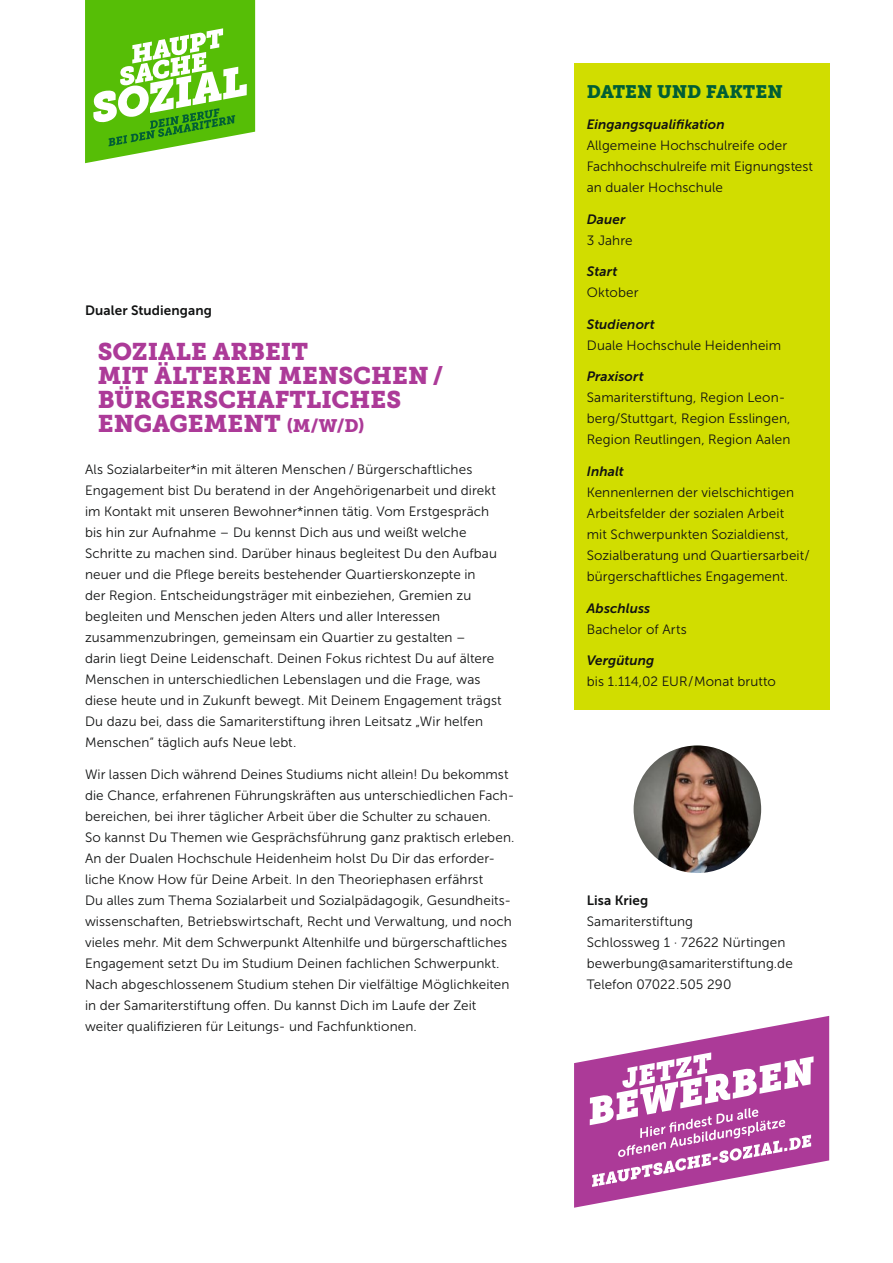
<style>
.page{position:relative;width:893px;height:1263px;background:#fff}
.page>*{position:absolute;margin:0;border:0;box-sizing:border-box;transform-origin:0 0}
.t1{font:24px/24px "Museo Slab 900";color:#ac3a98}
.t2{font:18px "Museo Slab 900";color:#005e35}
.t3{font:13.5px/21px "Museo Sans 300";letter-spacing:.005em;color:#111212}
.t4{font:italic 13.5px "Museo Sans 700";letter-spacing:.005em;color:#111212}
.t5{font:13.5px "Museo Sans 700";letter-spacing:.01em;color:#111212}
.s1{font-size:18px}
</style>
<div class="page">
<svg style="left:574px;top:1016px;width:255px;height:192px"></svg>
<svg style="left:590px;top:1052px;width:223px;height:135px"></svg>
<div style="left:574px;top:64px;width:255px;height:646px;background:#d1dd00"></div>
<svg style="left:85px;top:0;width:170px;height:163px"></svg>
<img style="left:634px;top:745px;width:127px;height:128px;border-radius:64px">
<p class="t5" style="left:85px;top:303px;width:129px">Dualer Studiengang</p>
<h1 class="t1" style="left:98px;top:340px;width:347px">SOZIALE ARBEIT<br>MIT ÄLTEREN MENSCHEN /<br>BÜRGERSCHAFTLICHES<br>ENGAGEMENT <span class="s1">(M/W/D)</span></h1>
<p class="t3" style="left:85px;top:459px;width:418px">Als Sozialarbeiter*in mit älteren Menschen / Bürgerschaftliches Engagement bist Du beratend in der Angehörigenarbeit und direkt im Kontakt mit unseren Bewohner*innen tätig. Vom Erstgespräch bis hin zur Aufnahme – Du kennst Dich aus und weißt welche Schritte zu machen sind. Darüber hinaus begleitest Du den Aufbau neuer und die Pflege bereits bestehender Quartierskonzepte in<br>der Region. Entscheidungsträger mit einbeziehen, Gremien zu begleiten und Menschen jeden Alters und aller Interessen zusammenzubringen, gemeinsam ein Quartier zu gestalten –<br>darin liegt Deine Leidenschaft. Deinen Fokus richtest Du auf ältere Menschen in unterschiedlichen Lebenslagen und die Frage, was diese heute und in Zukunft bewegt. Mit Deinem Engagement trägst Du dazu bei, dass die Samariterstiftung ihren Leitsatz „Wir helfen Menschen“ täglich aufs Neue lebt.</p>
<p class="t3" style="left:85px;top:764px;width:431px">Wir lassen Dich während Deines Studiums nicht allein! Du bekommst die Chance, erfahrenen Führungskräften aus unterschiedlichen Fach&shy;bereichen, bei ihrer täglicher Arbeit über die Schulter zu schauen.<br>So kannst Du Themen wie Gesprächsführung ganz praktisch erleben.<br>An der Dualen Hochschule Heidenheim holst Du Dir das erforder&shy;liche Know How für Deine Arbeit. In den Theoriephasen erfährst<br>Du alles zum Thema Sozialarbeit und Sozialpädagogik, Gesundheits&shy;wissenschaften, Betriebswirtschaft, Recht und Verwaltung, und noch vieles mehr. Mit dem Schwerpunkt Altenhilfe und bürgerschaftliches Engagement setzt Du im Studium Deinen fachlichen Schwerpunkt.<br>Nach abgeschlossenem Studium stehen Dir vielfältige Möglichkeiten in der Samariterstiftung offen. Du kannst Dich im Laufe der Zeit weiter qualifizieren für Leitungs- und Fachfunktionen.</p>
<h2 class="t2" style="left:587px;top:81px;width:14px">DATEN</h2>
<h2 class="t2" style="left:657px;top:81px;width:100px">UND FAKTEN</h2>
<p class="t4" style="left:587px;top:117px;width:139px">Eingangsqualifikation</p>
<p class="t3" style="left:587px;top:135px;width:228px">Allgemeine Hochschulreife oder<br>Fachhochschulreife mit Eignungstest an dualer Hochschule</p>
<p class="t4" style="left:587px;top:212px;width:40px">Dauer</p>
<p class="t3" style="left:587px;top:230px;width:47px">3 Jahre</p>
<p class="t4" style="left:587px;top:264px;width:32px">Start</p>
<p class="t3" style="left:587px;top:282px;width:53px">Oktober</p>
<p class="t4" style="left:587px;top:317px;width:69px">Studienort</p>
<p class="t3" style="left:587px;top:335px;width:196px">Duale Hochschule Heidenheim</p>
<p class="t4" style="left:587px;top:369px;width:58px">Praxisort</p>
<p class="t3" style="left:587px;top:387px;width:205px">Samariterstiftung, Region Leon&shy;berg/Stuttgart, Region Esslingen,<br>Region Reutlingen, Region Aalen</p>
<p class="t4" style="left:587px;top:464px;width:39px">Inhalt</p>
<p class="t3" style="left:587px;top:482px;width:225px">Kennenlernen der vielschichtigen Arbeitsfelder der sozialen Arbeit<br>mit Schwerpunkten Sozialdienst, Sozialberatung und Quartiersarbeit/ bürgerschaftliches Engagement.</p>
<p class="t4" style="left:587px;top:600px;width:65px">Abschluss</p>
<p class="t3" style="left:587px;top:618px;width:102px">Bachelor of Arts</p>
<p class="t4" style="left:587px;top:653px;width:69px">Vergütung</p>
<p class="t3" style="left:587px;top:671px;width:191px">bis 1.114,02 EUR/Monat brutto</p>
<p class="t5" style="left:587px;top:893px;width:63px">Lisa Krieg</p>
<p class="t3" style="left:587px;top:911px;width:208px">Samariterstiftung<br>Schlossweg 1 · 72622 Nürtingen bewerbung@samariterstiftung.de<br>Telefon 07022.505 290</p>
</div>
